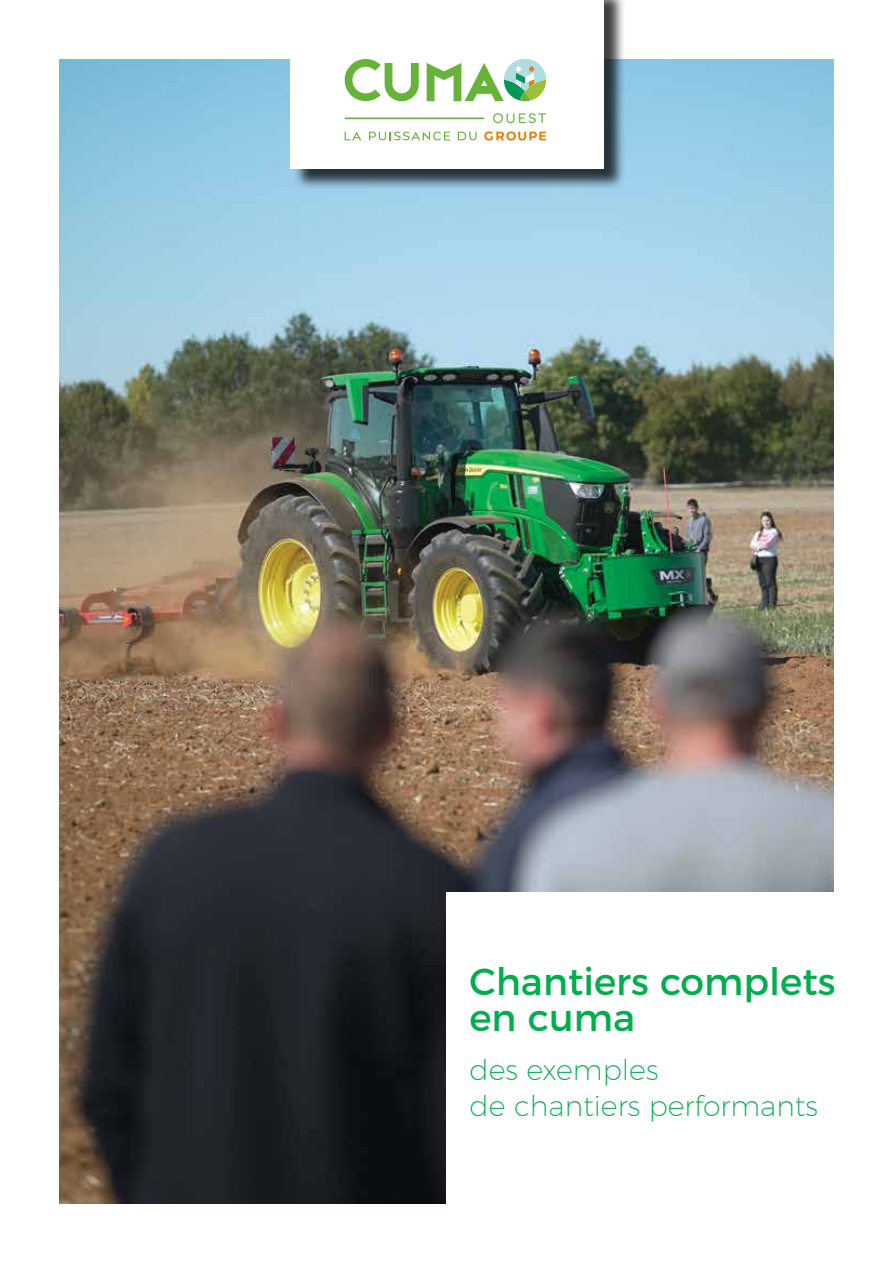
<style>
.page{position:relative;width:893px;height:1263px;background:#fff}
.page>*{position:absolute;margin:0;border:0;box-sizing:border-box;transform-origin:0 0}
.t1{font:37.65px/36px "Montserrat";color:#00ae4d}
.t2{font:200 28.5px/36px "Montserrat";color:#00ae4d}
.t3{font:700 12.3px "Comfortaa";letter-spacing:.15em;color:#65b338}
</style>
<div class="page">
<img style="left:60px;top:60px;width:773px;height:1143px">
<div style="left:293px;top:0;width:332px;height:190px;background:#000;opacity:.75"></div>
<div style="left:290px;top:0;width:314px;height:168px;background:#fff"></div>
<svg style="left:344px;top:59px;width:75px;height:43px"></svg>
<svg style="left:427px;top:59px;width:119px;height:42px"></svg>
<hr style="left:345px;top:118px;width:138px;height:1px;background:#65b338">
<svg style="left:484px;top:131px;width:62px;height:10px"></svg>
<svg style="left:458px;top:132px;width:19px;height:8px"></svg>
<svg style="left:369px;top:132px;width:81px;height:8px"></svg>
<svg style="left:345px;top:132px;width:16px;height:8px"></svg>
<div style="left:446px;top:892px;width:430px;height:355px;background:#fff"></div>
<p class="t3" style="left:492px;top:107px;width:55px">OUEST</p>
<h1 class="t1" style="left:469px;top:961px;width:367px">Chantiers complets en cuma</h1>
<p class="t2" style="left:469px;top:1050px;width:350px">des exemples<br>de chantiers performants</p>
</div>
